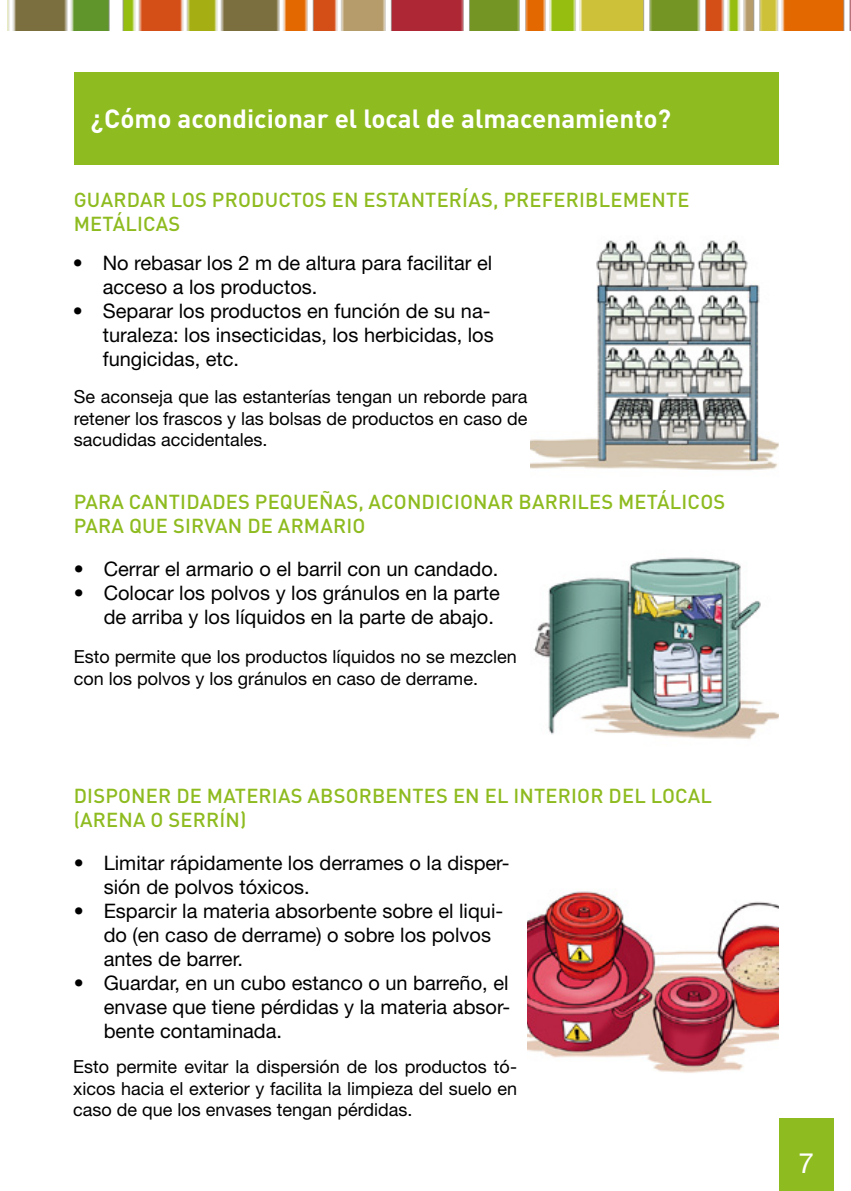
<style>
.page{position:relative;width:851px;height:1191px;background:#fff}
.page>*{position:absolute;margin:0;border:0;box-sizing:border-box;transform-origin:0 0}
.t1{font:28px "Helvetica Neue LT Std";color:#fff}
.t2{font:700 26px "DIN Pro";color:#fff}
.t3{font:20px/24px "Helvetica Neue LT Std";color:#000}
.t4{font:500 20px/24px "DIN Pro";letter-spacing:.01em;color:#8ebb1f}
.t5{font:18px/21.6px "Helvetica Neue LT Std";color:#000;text-align:justify}
</style>
<div class="page">
<div style="left:778px;top:1118px;width:55px;height:73px;background:#8ebb1f"></div>
<img style="left:7px;top:0;width:843px;height:30px">
<div style="left:74px;top:72px;width:704px;height:92px;background:#8ebb1f"></div>
<img style="left:530px;top:240px;width:248px;height:230px">
<img style="left:533px;top:557px;width:245px;height:183px">
<img style="left:527px;top:891px;width:251px;height:182px">
<h2 class="t2" style="left:91px;top:101px;width:582px">¿Cómo acondicionar el local de almacenamiento?</h2>
<p class="t4" style="left:74px;top:187px;width:617px">GUARDAR LOS PRODUCTOS EN ESTANTERÍAS, PREFERIBLEMENTE<br>METÁLICAS</p>
<p class="t3" style="left:103px;top:251px;width:391px;text-indent:-30px">• No rebasar los 2 m de altura para facilitar el acceso a los productos.</p>
<p class="t3" style="left:103px;top:299px;width:392px;text-indent:-30px">• Separar los productos en función de su na&shy;turaleza: los insecticidas, los herbicidas, los fungicidas, etc.</p>
<p class="t5" style="left:74px;top:385px;width:455px">Se aconseja que las estanterías tengan un reborde para retener los frascos y las bolsas de productos en caso de sacudidas accidentales.</p>
<p class="t4" style="left:74px;top:489px;width:653px">PARA CANTIDADES PEQUEÑAS, ACONDICIONAR BARRILES METÁLICOS<br>PARA QUE SIRVAN DE ARMARIO</p>
<p class="t3" style="left:74px;top:556px;width:426px">• Cerrar el armario o el barril con un candado.</p>
<p class="t3" style="left:74px;top:580px;width:427px;text-align:right">• Colocar los polvos y los gránulos en la parte de arriba y los líquidos en la parte de abajo.</p>
<p class="t5" style="left:74px;top:646px;width:445px">Esto permite que los productos líquidos no se mezclen con los polvos y los gránulos en caso de derrame.</p>
<p class="t4" style="left:74px;top:783px;width:639px">DISPONER DE MATERIAS ABSORBENTES EN EL INTERIOR DEL LOCAL (ARENA O SERRÍN)</p>
<p class="t3" style="left:104px;top:850px;width:407px;text-indent:-30px">• Limitar rápidamente los derrames o la disper&shy;sión de polvos tóxicos.</p>
<p class="t3" style="left:104px;top:898px;width:401px;text-indent:-30px">• Esparcir la materia absorbente sobre el liqui&shy;do (en caso de derrame) o sobre los polvos antes de barrer.</p>
<p class="t3" style="left:104px;top:970px;width:408px;text-align:justify;text-indent:-30px">• Guardar, en un cubo estanco o un barreño, el envase que tiene pérdidas y la materia absor&shy;bente contaminada.</p>
<p class="t5" style="left:73px;top:1055px;width:445px">Esto permite evitar la dispersión de los productos tó&shy;xicos hacia el exterior y facilita la limpieza del suelo en caso de que los envases tengan pérdidas.</p>
<h1 class="t1" style="left:798px;top:1146px;width:17px">7</h1>
</div>
